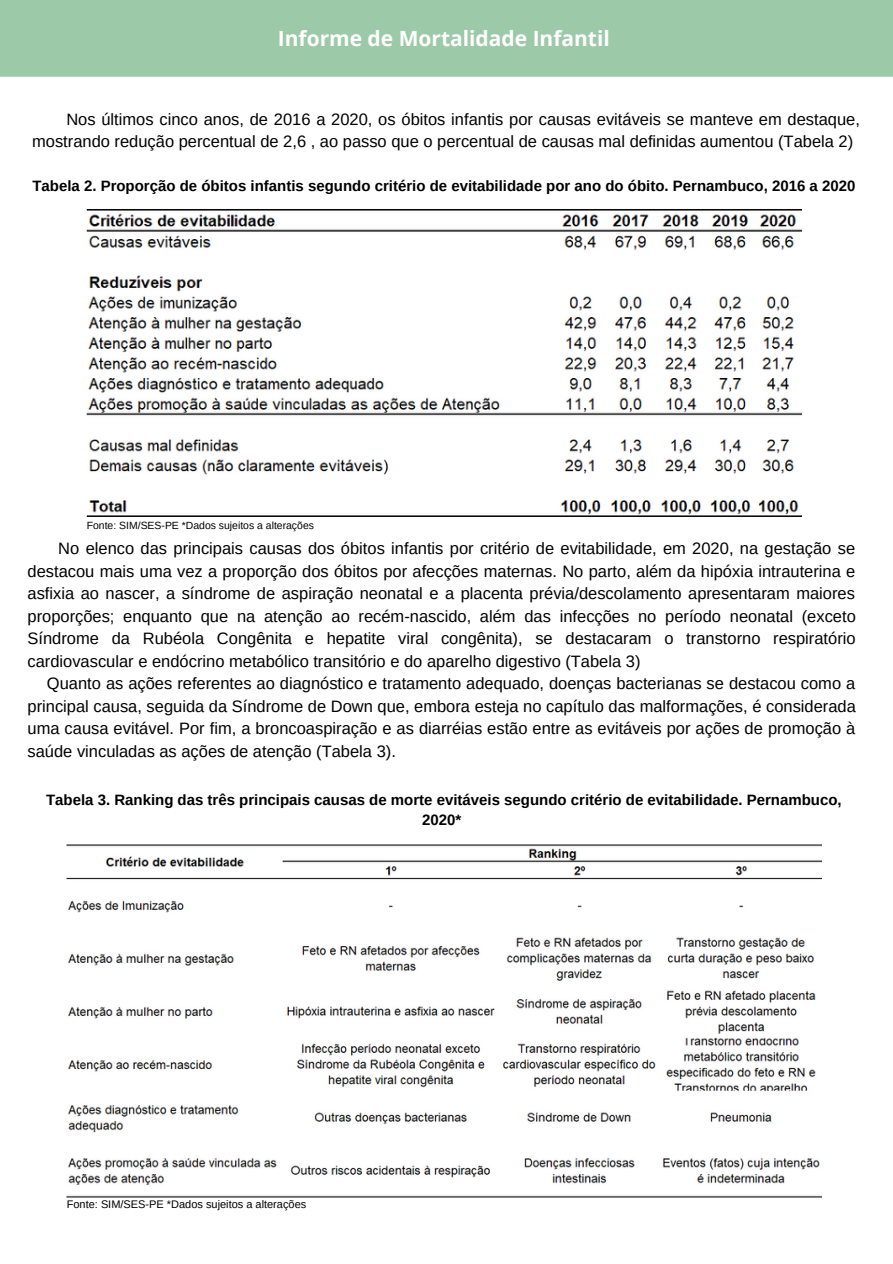
<style>
.page{position:relative;width:893px;height:1264px;background:#fff}
.page>*{position:absolute;margin:0;border:0;box-sizing:border-box;transform-origin:0 0}
.t1{font:700 21px "Open Sans";color:#fff}
.t2{font:16.5px/22.5px "Arimo";color:#000;text-align:justify}
.t3{font:700 15px/20.2px "Arimo";color:#000;text-align:center}
.t4{font:10.95px "Arimo";color:#000}
.t5{font:10.5px "Arimo";color:#000}
</style>
<div class="page">
<div style="left:0;top:0;width:892px;height:76px;background:#9cc9a8"></div>
<img style="left:87px;top:209px;width:713px;height:308px">
<img style="left:67px;top:844px;width:754px;height:354px">
<p class="t1" style="left:278px;top:23px;width:333px">Informe de Mortalidade Infantil</p>
<p class="t2" style="left:32px;top:108px;width:829px;text-indent:34px">Nos últimos cinco anos, de 2016 a 2020, os óbitos infantis por causas evitáveis se manteve em destaque, mostrando redução percentual de 2,6 , ao passo que o percentual de causas mal definidas aumentou (Tabela 2)</p>
<p class="t3" style="left:32px;top:175px;width:824px">Tabela 2. Proporção de óbitos infantis segundo critério de evitabilidade por ano do óbito. Pernambuco, 2016 a 2020</p>
<p class="t5" style="left:87px;top:519px;width:229px">Fonte: SIM/SES-PE *Dados sujeitos a alterações</p>
<p class="t2" style="left:28px;top:537px;width:829px;text-indent:31px">No elenco das principais causas dos óbitos infantis por critério de evitabilidade, em 2020, na gestação se destacou mais uma vez a proporção dos óbitos por afecções maternas. No parto, além da hipóxia intrauterina e asfixia ao nascer, a síndrome de aspiração neonatal e a placenta prévia/descolamento apresentaram maiores proporções; enquanto que na atenção ao recém-nascido, além das infecções no período neonatal (exceto Síndrome da Rubéola Congênita e hepatite viral congênita), se destacaram o transtorno respiratório cardiovascular e endócrino metabólico transitório e do aparelho digestivo (Tabela 3)</p>
<p class="t2" style="left:28px;top:672px;width:829px;text-indent:19px">Quanto as ações referentes ao diagnóstico e tratamento adequado, doenças bacterianas se destacou como a principal causa, seguida da Síndrome de Down que, embora esteja no capítulo das malformações, é considerada uma causa evitável. Por fim, a broncoaspiração e as diarréias estão entre as evitáveis por ações de promoção à saúde vinculadas as ações de atenção (Tabela 3).</p>
<p class="t3" style="left:46px;top:789px;width:797px">Tabela 3. Ranking das três principais causas de morte evitáveis segundo critério de evitabilidade. Pernambuco,<br>2020*</p>
<p class="t4" style="left:67px;top:1198px;width:241px">Fonte: SIM/SES-PE *Dados sujeitos a alterações</p>
</div>
